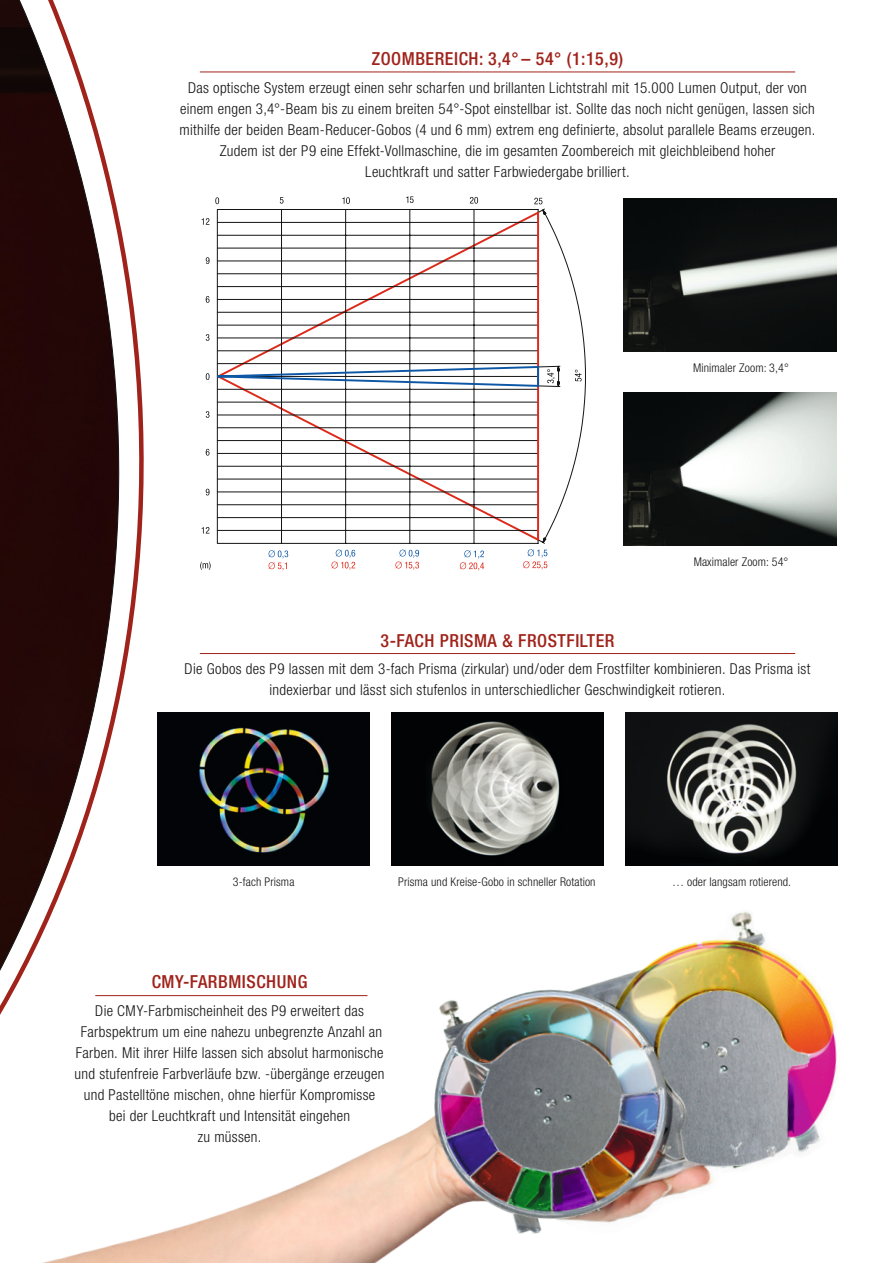
<style>
.page{position:relative;width:893px;height:1263px;background:#fff}
.page>*{position:absolute;margin:0;border:0;box-sizing:border-box;transform-origin:0 0}
.t1{font:500 condensed 18px "Helvetica Neue";letter-spacing:.03em;color:#a0231b}
.t2{font:300 condensed 15px/21px "Helvetica Neue";letter-spacing:.02em;color:#131413;text-align:center}
.t3{font:300 condensed 12px "Helvetica Neue";letter-spacing:.01em;color:#131413}
</style>
<div class="page">
<svg style="left:0;top:0;width:144px;height:892px"></svg>
<img style="left:0;top:892px;width:837px;height:371px">
<hr style="left:200px;top:72px;width:595px;height:1px;background:#a0231b">
<img style="left:624px;top:198px;width:212px;height:154px">
<img style="left:624px;top:392px;width:212px;height:153px">
<img style="left:157px;top:712px;width:213px;height:153px">
<hr style="left:200px;top:653px;width:595px;height:1px;background:#a0231b">
<svg style="left:200px;top:196px;width:386px;height:374px"></svg>
<hr style="left:95px;top:995px;width:272px;height:1px;background:#a0231b">
<img style="left:625px;top:712px;width:213px;height:153px">
<img style="left:391px;top:712px;width:213px;height:153px">
<p class="t1" style="left:372px;top:48px;width:253px">ZOOMBEREICH: 3,4° – 54° (1:15,9)</p>
<p class="t2" style="left:180px;top:77px;width:637px">Das optische System erzeugt einen sehr scharfen und brillanten Lichtstrahl mit 15.000 Lumen Output, der von einem engen 3,4°-Beam bis zu einem breiten 54°-Spot einstellbar ist. Sollte das noch nicht genügen, lassen sich mithilfe der beiden Beam-Reducer-Gobos (4 und 6 mm) extrem eng definierte, absolut parallele Beams erzeugen.<br>Zudem ist der P9 eine Effekt-Vollmaschine, die im gesamten Zoombereich mit gleichbleibend hoher<br>Leuchtkraft und satter Farbwiedergabe brilliert.</p>
<p class="t3" style="left:693px;top:361px;width:97px">Minimaler Zoom: 3,4°</p>
<p class="t3" style="left:694px;top:555px;width:96px">Maximaler Zoom: 54°</p>
<p class="t1" style="left:380px;top:629px;width:236px">3-FACH PRISMA &amp; FROSTFILTER</p>
<p class="t2" style="left:185px;top:658px;width:627px">Die Gobos des P9 lassen mit dem 3-fach Prisma (zirkular) und/oder dem Frostfilter kombinieren. Das Prisma ist indexierbar und lässt sich stufenlos in unterschiedlicher Geschwindigkeit rotieren.</p>
<p class="t3" style="left:233px;top:875px;width:63px">3-fach Prisma</p>
<p class="t3" style="left:398px;top:875px;width:199px">Prisma und Kreise-Gobo in schneller Rotation</p>
<p class="t3" style="left:672px;top:875px;width:121px">… oder langsam rotierend.</p>
<p class="t1" style="left:152px;top:971px;width:157px">CMY-FARBMISCHUNG</p>
<p class="t2" style="left:75px;top:1000px;width:311px">Die CMY-Farbmischeinheit des P9 erweitert das Farbspektrum um eine nahezu unbegrenzte Anzahl an Farben. Mit ihrer Hilfe lassen sich absolut harmonische und stufenfreie Farbverläufe bzw. -übergänge erzeugen und Pastelltöne mischen, ohne hierfür Kompromisse bei der Leuchtkraft und Intensität eingehen<br>zu müssen.</p>
</div>
